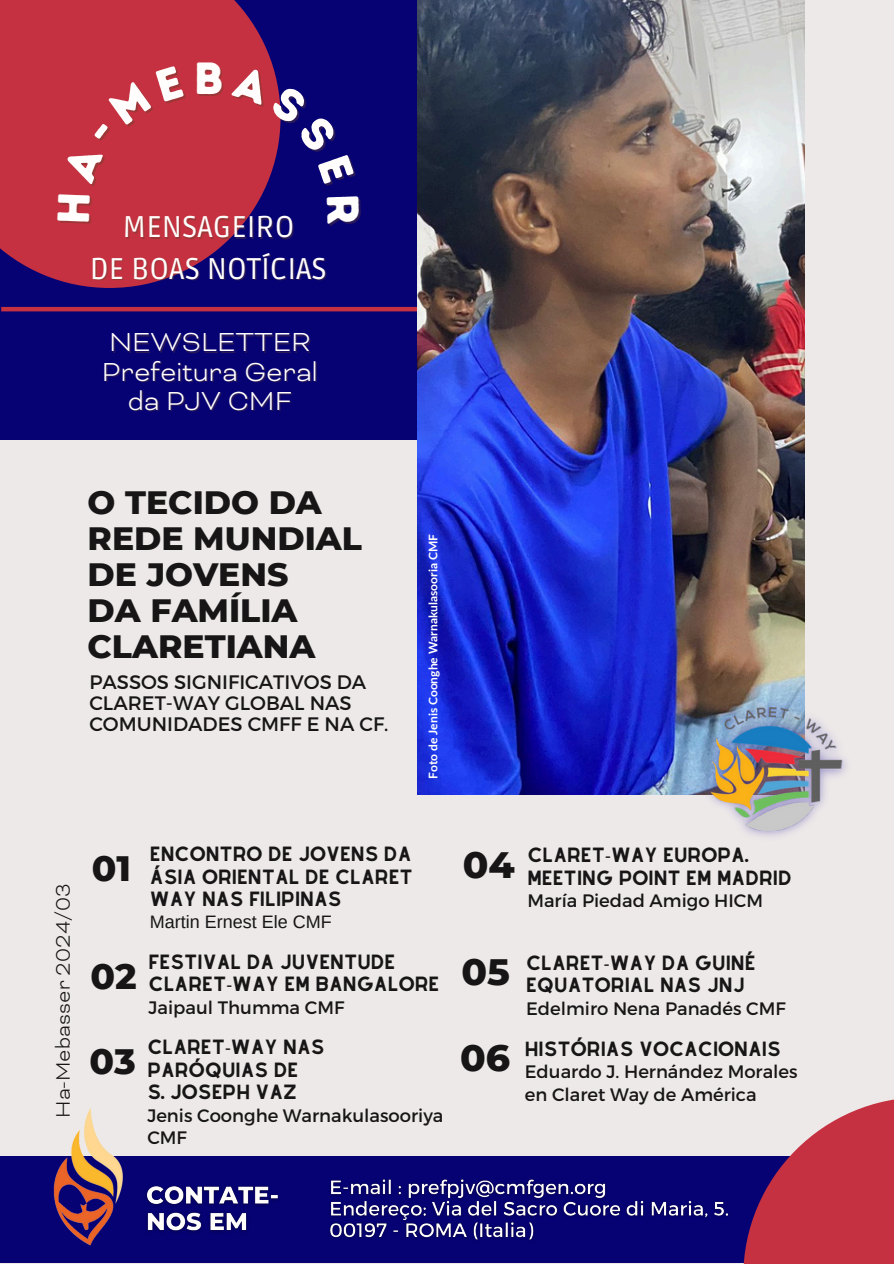
<style>
.page{position:relative;width:894px;height:1264px;background:#fff}
.page>*{position:absolute;margin:0;border:0;box-sizing:border-box;transform-origin:0 0}
.t1{font:45px "Intro Rust Base";color:#fffefc}
.t2{font:800 37.5px "Montserrat";color:#171516}
.t3{font:800 36px "Montserrat";color:#171516}
.t4{font:800 33px/36px "Montserrat";color:#171516}
.t5{font:300 30px "Bicyclette";color:#fffefc}
.t6{font:30px "Ruda";color:#fffefc}
.t7{font:300 22.5px "Bicyclette";color:#171516}
.t8{font:19.5px/21.3px "Montserrat";color:#171516}
.t9{font:18px/22.5px "Alyssum Sans";color:#171516}
.t10{font:18px/22.5px "Montserrat";color:#171516}
.t11{font:18px "Arimo";color:#171516}
.t12{font:700 12px "Lato";color:#fff}
.s1{font-family:"Noto Sans"}
</style>
<div class="page">
<div style="left:0;top:0;width:893px;height:1263px;background:#ede9e9"></div>
<div style="left:0;top:0;width:474px;height:440px;background:#060273"></div>
<svg style="left:0;top:0;width:272px;height:288px;background:#ac2a47"></svg>
<hr style="left:1px;top:307px;width:425px;height:4px;background:#c53141">
<img style="left:417px;top:0;width:387px;height:794px">
<img style="left:686px;top:683px;width:161px;height:154px">
<div style="left:0;top:1155px;width:866px;height:107px;background:#060273"></div>
<svg style="left:743px;top:1099px;width:150px;height:164px;fill:#c53141"></svg>
<img style="left:52px;top:1108px;width:71px;height:138px">
<img style="left:329px;top:1179px;width:399px;height:61px">
<img style="left:146px;top:1186px;width:132px;height:47px">
<svg style="left:57px;top:194px;width:33px;height:28px"></svg>
<div style="left:61px;top:65px;width:123px;height:119px;background:#c53141"></div>
<svg style="left:231px;top:64px;width:50px;height:120px;background:#b52d45"></svg>
<p class="t1" style="left:194px;top:51px;width:31px">B</p>
<p class="t6" style="left:123px;top:209px;width:173px">MENSAGEIRO</p>
<p class="t6" style="left:90px;top:251px;width:238px">DE BOAS NOTÍCIAS</p>
<p class="t5" style="left:109px;top:327px;width:203px">NEWSLETTER</p>
<h1 class="t5" style="left:102px;top:357px;width:217px">Prefeitura Geral</h1>
<h3 class="t5" style="left:127px;top:386px;width:166px">da PJV CMF</h3>
<p class="t4" style="left:88px;top:484px;width:276px">O TECIDO DA<br>REDE MUNDIAL<br>DE JOVENS<br>DA FAMÍLIA<br>CLARETIANA</p>
<p class="t8" style="left:89px;top:670px;width:300px">PASSOS SIGNIFICATIVOS DA<br>CLARET-WAY GLOBAL NAS<br>COMUNIDADES CMFF E NA CF.</p>
<p class="t12" style="left:425px;top:779px;width:246px;rotate:-90deg">Foto de Jenis Coonghe Warnakulasooria CMF</p>
<p class="t7" style="left:52px;top:1117px;width:235px;rotate:-90deg">Ha-Mebasser 2024/03</p>
<p class="t9" style="left:150px;top:842px;width:264px;text-align:justify">ENCONTRO DE JOVENS DA ÁSIA ORIENTAL DE CLARET WAY NAS FILIPINAS</p>
<p class="t11" style="left:150px;top:911px;width:183px">Martin Ernest Ele CMF</p>
<p class="t3" style="left:92px;top:846px;width:41px">01</p>
<p class="t2" style="left:462px;top:842px;width:53px">04</p>
<p class="t9" style="left:149px;top:950px;width:292px">FESTIVAL DA JUVENTUDE<br>CLARET<span class="s1">-</span>WAY EM BANGALORE</p>
<p class="t10" style="left:149px;top:995px;width:197px">Jaipaul Thumma CMF</p>
<p class="t3" style="left:91px;top:953px;width:48px">02</p>
<h6 class="t2" style="left:461px;top:949px;width:50px">05</h6>
<p class="t9" style="left:147px;top:1035px;width:179px">CLARET<span class="s1">-</span>WAY NAS<br>PARÓQUIAS DE</p>
<p class="t9" style="left:147px;top:1080px;width:151px">S. JOSEPH VAZ</p>
<p class="t10" style="left:147px;top:1103px;width:297px">Jenis Coonghe Warnakulasooriya<br>CMF</p>
<p class="t3" style="left:89px;top:1039px;width:48px">03</p>
<p class="t2" style="left:460px;top:1035px;width:52px">06</p>
<p class="t9" style="left:527px;top:844px;width:266px">CLARET<span class="s1">-</span>WAY EUROPA.<br>MEETING POINT EM MADRID</p>
<p class="t10" style="left:527px;top:888px;width:237px">María Piedad Amigo HICM</p>
<p class="t9" style="left:526px;top:951px;width:231px">CLARET<span class="s1">-</span>WAY DA GUINÉ<br>EQUATORIAL NAS JNJ</p>
<p class="t10" style="left:526px;top:996px;width:261px">Edelmiro Nena Panadés CMF</p>
<p class="t9" style="left:524px;top:1037px;width:257px">HISTÓRIAS VOCACIONAIS</p>
<p class="t10" style="left:524px;top:1059px;width:274px">Eduardo J. Hernández Morales en Claret Way de América</p>
</div>
